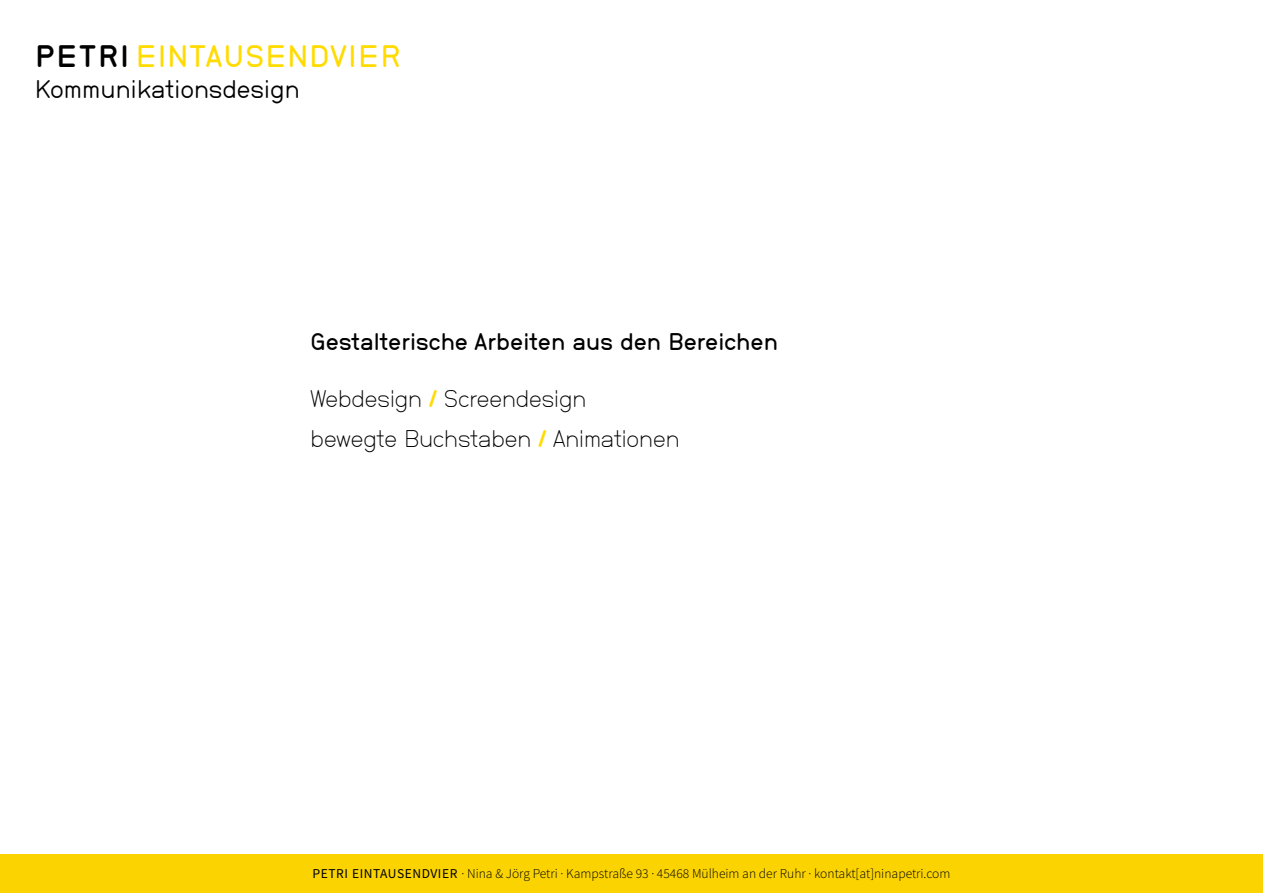
<style>
.page{position:relative;width:1263px;height:893px;background:#fff}
.page>*{position:absolute;margin:0;border:0;box-sizing:border-box;transform-origin:0 0}
.t1{font:600 30.9px "Neubau Grotesk R";letter-spacing:.06em;color:#ffdb00}
.t2{font:25.5px "Neubau Grotesk R";letter-spacing:.01em;color:#000}
.t3{font:24px "Neubau Grotesk R Mager";color:#000}
.t4{font:600 24px "Neubau Grotesk R";color:#000}
.t5{font:300 13.5px "Source Sans Pro";color:#000}
.s1{font-weight:700;color:#000}
.s2{font-family:"Neubau Grotesk R";font-weight:700;color:#ffdb00}
.s3{font-weight:400}
</style>
<div class="page">
<div style="left:0;top:855px;width:1263px;height:38px;background:#fad300"></div>
<p class="t1" style="left:35px;top:38px;width:366px"><span class="s1">PETRI</span> EINTAUSENDVIER</p>
<p class="t2" style="left:35px;top:74px;width:266px">Kommunikationsdesign</p>
<p class="t4" style="left:311px;top:327px;width:469px">Gestalterische Arbeiten aus den Bereichen</p>
<p class="t3" style="left:311px;top:386px;width:277px">Webdesign <span class="s2">/</span> Screendesign</p>
<p class="t3" style="left:311px;top:425px;width:370px">bewegte Buchstaben <span class="s2">/</span> Animationen</p>
<p class="t5" style="left:312px;top:865px;width:639px"><span class="s3">PETRI EINTAUSENDVIER</span> · Nina &amp; Jörg Petri · Kampstraße 93 · 45468 Mülheim an der Ruhr · kontakt[at]ninapetri.com</p>
</div>
